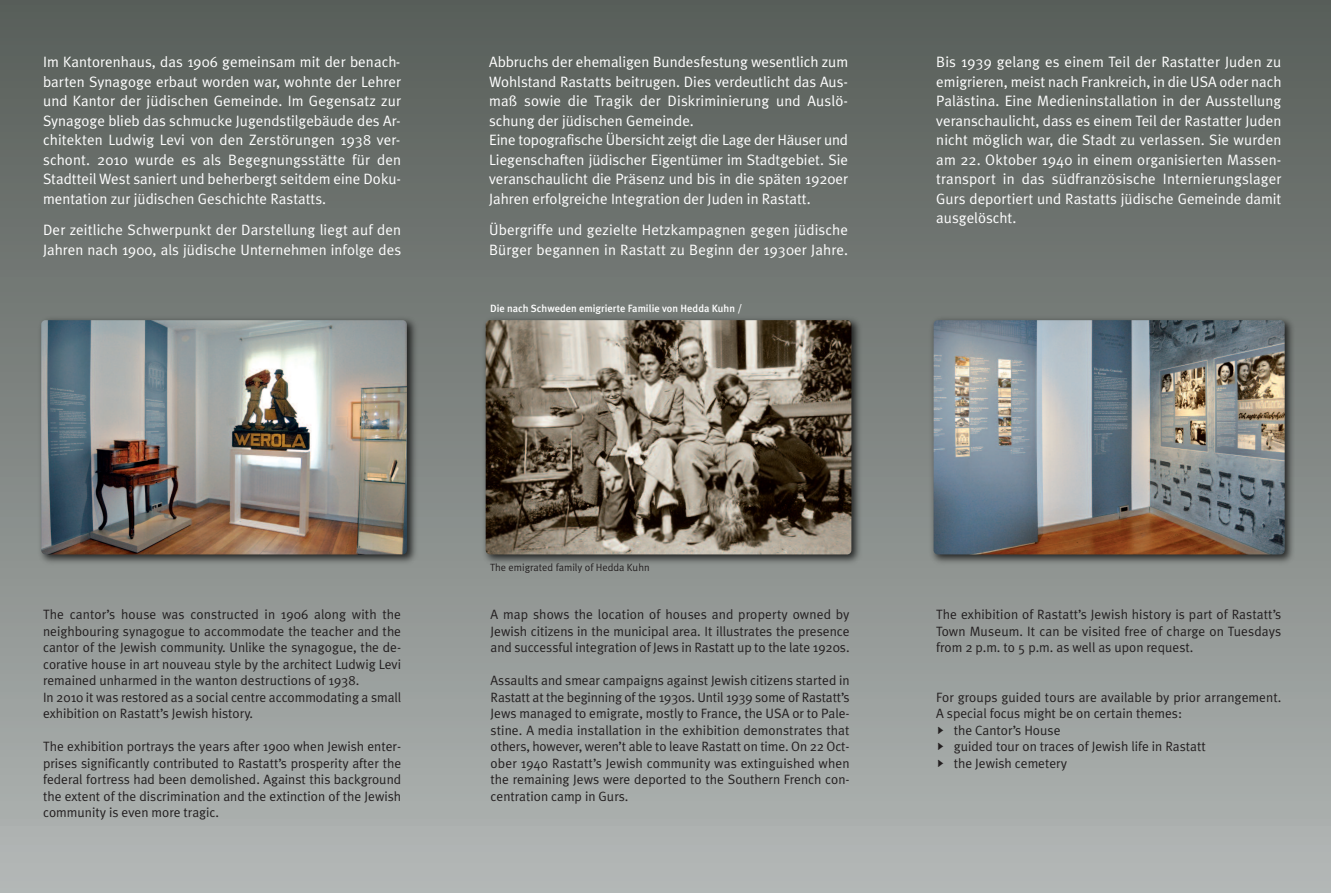
<style>
.page{position:relative;width:1331px;height:893px;background:#fff}
.page>*{position:absolute;margin:0;border:0;box-sizing:border-box;transform-origin:0 0}
.t1{font:15px/19.5px "Meta Plus Normal";color:#fff}
.t2{font:13.5px/16.5px "Meta Plus Normal";color:#231f20;text-align:justify}
.t3{font:500 10.5px "Meta Plus";color:#fff}
.t4{font:10.5px "Meta Plus Normal";color:#231f20}
.s1{font-family:"Calluna Sans";font-weight:300}
</style>
<div class="page">
<div style="left:0;top:0;width:1331px;height:893px;background:linear-gradient(to bottom,#565c58,#b1b6b5)"></div>
<img style="left:34px;top:313px;width:388px;height:257px">
<img style="left:41px;top:320px;width:366px;height:234px;border-radius:4px">
<img style="left:478px;top:313px;width:389px;height:257px">
<img style="left:486px;top:320px;width:365px;height:234px;border-radius:4px">
<img style="left:926px;top:313px;width:373px;height:257px">
<img style="left:934px;top:320px;width:351px;height:234px;border-radius:4px">
<p class="t1" style="left:43px;top:52px;width:360px;text-align:justify">Im Kantorenhaus, das 1906 gemeinsam mit der benach&shy;barten Synagoge erbaut worden war, wohnte der Lehrer und Kantor der jüdischen Gemeinde. Im Gegensatz zur Synagoge blieb das schmucke Jugendstilgebäude des Ar&shy;chitekten Ludwig Levi von den Zerstörungen 1938 ver&shy;schont. 2010 wurde es als Begegnungsstätte für den Stadtteil West saniert und beherbergt seitdem eine Doku&shy;mentation zur jüdischen Geschichte Rastatts.</p>
<p class="t1" style="left:43px;top:220px;width:360px">Der zeitliche Schwerpunkt der Darstellung liegt auf den<br>Jahren nach 1900, als jüdische Unternehmen infolge des</p>
<p class="t1" style="left:489px;top:52px;width:360px">Abbruchs der ehemaligen Bundesfestung wesentlich zum Wohlstand Rastatts beitrugen. Dies verdeutlicht das Aus&shy;maß sowie die Tragik der Diskriminierung und Auslö&shy;schung der jüdischen Gemeinde.<br>Eine topografische Übersicht zeigt die Lage der Häuser und Liegenschaften jüdischer Eigentümer im Stadtgebiet. Sie veranschaulicht die Präsenz und bis in die späten 1920er Jahren erfolgreiche Integration der Juden in Rastatt.</p>
<p class="t1" style="left:489px;top:220px;width:360px">Übergriffe und gezielte Hetzkampagnen gegen jüdische<br>Bürger begannen in Rastatt zu Beginn der 1930er Jahre.</p>
<p class="t3" style="left:490px;top:302px;width:254px">Die nach Schweden emigrierte Familie von Hedda Kuhn /</p>
<p class="t1" style="left:936px;top:52px;width:347px;text-align:justify">Bis 1939 gelang es einem Teil der Rastatter Juden zu emigrieren, meist nach Frankreich, in die USA oder nach Palästina. Eine Medieninstallation in der Ausstellung veranschaulicht, dass es einem Teil der Rastatter Juden nicht möglich war, die Stadt zu verlassen. Sie wurden am 22. Oktober 1940 in einem organisierten Massen&shy;transport in das südfranzösische Internierungslager Gurs deportiert und Rastatts jüdische Gemeinde damit ausgelöscht.</p>
<p class="t2" style="left:43px;top:606px;width:360px;text-align:left">The cantor’s house was constructed in 1906 along with the neighbouring synagogue to accommodate the teacher and the cantor of the Jewish community. Unlike the synagogue, the de&shy;corative house in art nouveau style by the architect Ludwig Levi remained unharmed in the wanton destructions of 1938.<br>In 2010 it was restored as a social centre accommodating a small exhibition on Rastatt’s Jewish history.</p>
<p class="t2" style="left:43px;top:738px;width:360px">The exhibition portrays the years after 1900 when Jewish enter&shy;prises significantly contributed to Rastatt’s prosperity after the federal fortress had been demolished. Against this background the extent of the discrimination and the extinction of the Jewish community is even more tragic.</p>
<p class="t4" style="left:490px;top:562px;width:161px">The emigrated family of Hedda Kuhn</p>
<p class="t2" style="left:491px;top:606px;width:360px">A map shows the location of houses and property owned by Jewish citizens in the municipal area. It illustrates the presence and successful integration of Jews in Rastatt up to the late 1920s.</p>
<p class="t2" style="left:491px;top:672px;width:360px">Assaults and smear campaigns against Jewish citizens started in Rastatt at the beginning of the 1930s. Until 1939 some of Rastatt’s Jews managed to emigrate, mostly to France, the USA or to Pale&shy;stine. A media installation in the exhibition demonstrates that others, however, weren’t able to leave Rastatt on time. On 22 Oct&shy;ober 1940 Rastatt’s Jewish community was extinguished when the remaining Jews were deported to the Southern French con&shy;centration camp in Gurs.</p>
<p class="t2" style="left:936px;top:606px;width:347px">The exhibition of Rastatt’s Jewish history is part of Rastatt’s Town Museum. It can be visited free of charge on Tuesdays from 2 p.m. to 5 p.m. as well as upon request.</p>
<p class="t2" style="left:936px;top:689px;width:347px;text-align:left">For groups guided tours are available by prior arrangement.<br>A special focus might be on certain themes:<br><span class="s1">►</span> the Cantor’s House<br><span class="s1">►</span> guided tour on traces of Jewish life in Rastatt<br><span class="s1">►</span> the Jewish cemetery</p>
</div>
